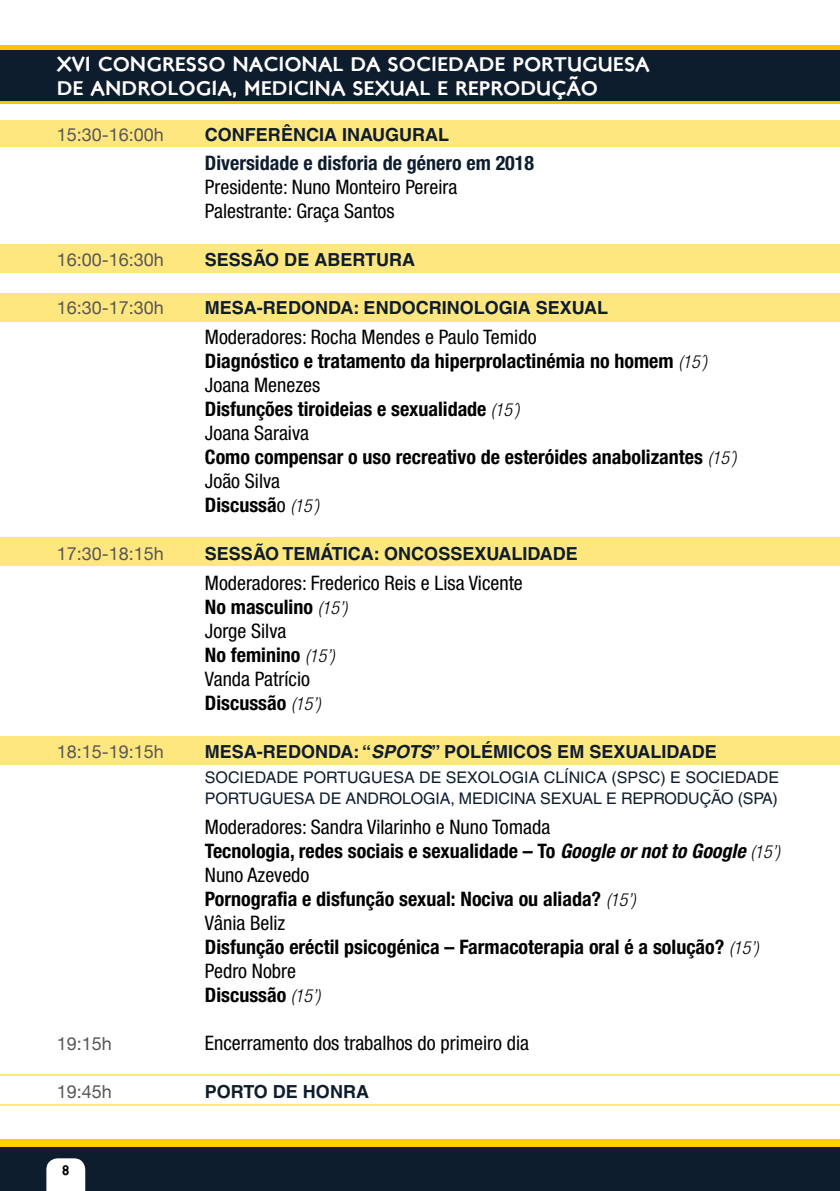
<style>
.page{position:relative;width:840px;height:1191px;background:#fff}
.page>*{position:absolute;margin:0;border:0;box-sizing:border-box;transform-origin:0 0}
.t1{font:700 condensed 20px/24px "Helvetica Neue";color:#000}
.t2{font:condensed 20px/24px "Helvetica Neue";color:#000}
.t3{font:20px/24px "London Two";color:#fff}
.t4{font:700 condensed 20px "Helvetica Neue";color:#0e1d2d}
.t5{font:700 18px "Helvetica";color:#0e1d2d}
.t6{font:18px "Helvetica Neue";color:#575756}
.t7{font:16px/21.6px "Helvetica";letter-spacing:-.01em;color:#0e1d2d}
.t8{font:14px "London Two";color:#000}
.s1{font-weight:400}
.s2{font-weight:300;font-style:italic;font-size:18px}
.s3{font-weight:700}
.s4{font-style:italic}
</style>
<div class="page">
<div style="left:0;top:1138px;width:839px;height:53px;background:#ffcf02"></div>
<div style="left:0;top:1147px;width:839px;height:44px;background:#0e1d2d"></div>
<svg style="left:46px;top:1158px;width:39px;height:33px"></svg>
<svg style="left:0;top:46px;width:839px;height:58px;background:#dfae05"></svg>
<div style="left:0;top:50px;width:839px;height:50px;background:#0e1d2d"></div>
<div style="left:0;top:119px;width:839px;height:27px;background:#ffe780"></div>
<div style="left:0;top:244px;width:839px;height:29px;background:#ffe780"></div>
<div style="left:0;top:293px;width:839px;height:28px;background:#ffe780"></div>
<div style="left:0;top:537px;width:839px;height:29px;background:#ffe780"></div>
<div style="left:0;top:736px;width:839px;height:28px;background:#ffe780"></div>
<hr style="left:0;top:1073px;width:839px;height:2px;background:#ffcf02">
<hr style="left:0;top:1104px;width:839px;height:2px;background:#ffcf02">
<hr style="left:839px;top:136px;width:1px;height:107px;background:#0e1d2d">
<p class="t3" style="left:57px;top:52px;width:594px">XVI CONGRESSO NACIONAL DA SOCIEDADE PORTUGUESA<br>DE ANDROLOGIA, MEDICINA SEXUAL E REPRODUÇÃO</p>
<p class="t6" style="left:57px;top:121px;width:109px">15:30-16:00h</p>
<p class="t5" style="left:205px;top:123px;width:246px">CONFERÊNCIA INAUGURAL</p>
<p class="t4" style="left:205px;top:151px;width:330px">Diversidade e disforia de género em 2018</p>
<p class="t2" style="left:205px;top:175px;width:254px">Presidente: Nuno Monteiro Pereira<br>Palestrante: Graça Santos</p>
<p class="t6" style="left:57px;top:247px;width:109px">16:00-16:30h</p>
<p class="t5" style="left:205px;top:249px;width:211px">SESSÃO DE ABERTURA</p>
<p class="t6" style="left:57px;top:295px;width:109px">16:30-17:30h</p>
<p class="t5" style="left:205px;top:297px;width:404px">MESA-REDONDA: ENDOCRINOLOGIA SEXUAL</p>
<p class="t1" style="left:205px;top:325px;width:532px"><span class="s1">Moderadores: Rocha Mendes e Paulo Temido<br></span>Diagnóstico e tratamento da hiperprolactinémia no homem <span class="s2">(15´)<br></span><span class="s1">Joana Menezes<br></span>Disfunções tiroideias e sexualidade <span class="s2">(15´)<br></span><span class="s1">Joana Saraiva<br></span>Como compensar o uso recreativo de esteróides anabolizantes <span class="s2">(15´)<br></span><span class="s1">João Silva<br></span>Discussã<span class="s1">o</span> <span class="s2">(15´)</span></p>
<p class="t6" style="left:57px;top:541px;width:109px">17:30-18:15h</p>
<p class="t5" style="left:205px;top:543px;width:374px">SESSÃO TEMÁTICA: ONCOSSEXUALIDADE</p>
<p class="t2" style="left:205px;top:570px;width:319px">Moderadores: Frederico Reis e Lisa Vicente<br><span class="s3">No masculino</span> <span class="s2">(15’)<br></span>Jorge Silva<br><span class="s3">No feminino</span> <span class="s2">(15’)<br></span>Vanda Patrício<br><span class="s3">Discussão</span> <span class="s2">(15’)</span></p>
<p class="t6" style="left:57px;top:738px;width:109px">18:15-19:15h</p>
<p class="t5" style="left:205px;top:740px;width:513px">MESA-REDONDA: “<span class="s4">SPOTS</span>” POLÉMICOS EM SEXUALIDADE</p>
<p class="t7" style="left:205px;top:766px;width:575px">SOCIEDADE PORTUGUESA DE SEXOLOGIA CLÍNICA (SPSC) E SOCIEDADE<br>PORTUGUESA DE ANDROLOGIA, MEDICINA SEXUAL E REPRODUÇÃO (SPA)</p>
<p class="t1" style="left:205px;top:814px;width:576px"><span class="s1">Moderadores: Sandra Vilarinho e Nuno Tomada<br></span>Tecnologia, redes sociais e sexualidade – To <span class="s4">Google or not to Google</span> <span class="s2">(15’)<br></span><span class="s1">Nuno Azevedo<br></span>Pornografia e disfunção sexual: Nociva ou aliada? <span class="s2">(15’)<br></span><span class="s1">Vânia Beliz<br></span>Disfunção eréctil psicogénica – Farmacoterapia oral é a solução? <span class="s2">(15’)<br></span><span class="s1">Pedro Nobre<br></span>Discussão <span class="s2">(15’)</span></p>
<p class="t6" style="left:57px;top:1030px;width:57px">19:15h</p>
<p class="t2" style="left:205px;top:1031px;width:325px">Encerramento dos trabalhos do primeiro dia</p>
<p class="t6" style="left:57px;top:1078px;width:57px">19:45h</p>
<p class="t5" style="left:205px;top:1080px;width:165px">PORTO DE HONRA</p>
<p class="t8" style="left:62px;top:1161px;width:9px">8</p>
</div>
